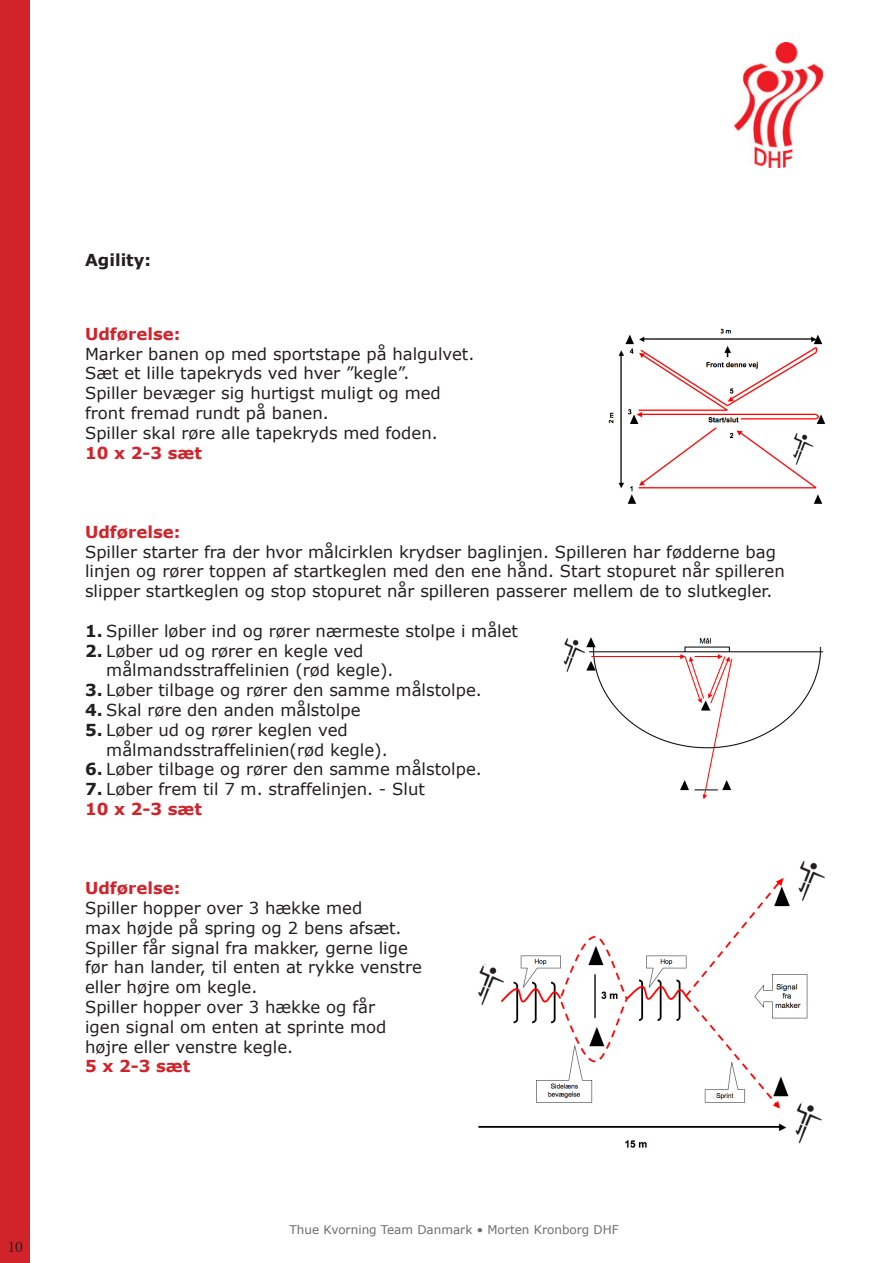
<style>
.page{position:relative;width:893px;height:1263px;background:#fff}
.page>*{position:absolute;margin:0;border:0;box-sizing:border-box;transform-origin:0 0}
.t1{font:16.5px/19.8px "Verdana";color:#231f20}
.t2{font:700 16.5px "Verdana";color:#d1232a}
.t3{font:700 16.5px "Verdana";color:#231f20}
.t4{font:15px "Times";color:#231f20}
.t5{font:12px "Verdana";color:#6c6d70}
.s1{font-weight:700;color:#d1232a}
.s2{font-weight:700}
</style>
<div class="page">
<div style="left:0;top:0;width:30px;height:1263px;background:#d1232a"></div>
<img style="left:735px;top:43px;width:87px;height:125px">
<img style="left:608px;top:328px;width:218px;height:176px">
<img style="left:563px;top:637px;width:261px;height:163px">
<img style="left:478px;top:861px;width:347px;height:287px">
<div style="left:447px;top:846px;width:267px;height:51px;background:#fff"></div>
<div style="left:441px;top:1059px;width:80px;height:44px;background:#fff"></div>
<div style="left:549px;top:757px;width:67px;height:51px;background:#fff"></div>
<p class="t4" style="left:8px;top:1233px;width:16px">10</p>
<p class="t3" style="left:85px;top:250px;width:68px">Agility:</p>
<p class="t2" style="left:85px;top:323px;width:97px">Udførelse:</p>
<p class="t1" style="left:85px;top:343px;width:391px">Marker banen op med sportstape på halgulvet.<br>Sæt et lille tapekryds ved hver ”kegle”.</p>
<p class="t1" style="left:85px;top:383px;width:357px">Spiller bevæger sig hurtigst muligt og med front fremad rundt på banen.</p>
<p class="t1" style="left:85px;top:422px;width:354px">Spiller skal røre alle tapekryds med foden.<br><span class="s1">10 x 2-3 sæt</span></p>
<p class="t2" style="left:85px;top:521px;width:97px">Udførelse:</p>
<p class="t1" style="left:85px;top:541px;width:701px">Spiller starter fra der hvor målcirklen krydser baglinjen. Spilleren har fødderne bag linjen og rører toppen af startkeglen med den ene hånd. Start stopuret når spilleren slipper startkeglen og stop stopuret når spilleren passerer mellem de to slutkegler.</p>
<p class="t1" style="left:85px;top:620px;width:435px"><span class="s2">1.</span> Spiller løber ind og rører nærmeste stolpe i målet</p>
<p class="t1" style="left:106px;top:640px;width:289px;text-indent:-21px"><span class="s2">2.</span> Løber ud og rører en kegle ved målmandsstraffelinien (rød kegle).</p>
<p class="t1" style="left:85px;top:680px;width:398px"><span class="s2">3.</span> Løber tilbage og rører den samme målstolpe.</p>
<p class="t1" style="left:85px;top:699px;width:277px"><span class="s2">4.</span> Skal røre den anden målstolpe</p>
<p class="t1" style="left:106px;top:719px;width:283px;text-indent:-21px"><span class="s2">5.</span> Løber ud og rører keglen ved målmandsstraffelinien(rød kegle).</p>
<p class="t1" style="left:85px;top:759px;width:398px"><span class="s2">6.</span> Løber tilbage og rører den samme målstolpe.</p>
<p class="t1" style="left:85px;top:779px;width:341px"><span class="s2">7.</span> Løber frem til 7 m. straffelinjen. - Slut</p>
<p class="t2" style="left:85px;top:798px;width:118px">10 x 2-3 sæt</p>
<p class="t2" style="left:85px;top:878px;width:97px">Udførelse:</p>
<p class="t1" style="left:85px;top:897px;width:318px">Spiller hopper over 3 hække med max højde på spring og 2 bens afsæt.</p>
<p class="t1" style="left:85px;top:937px;width:338px">Spiller får signal fra makker, gerne lige før han lander, til enten at rykke venstre eller højre om kegle.</p>
<p class="t1" style="left:85px;top:996px;width:303px">Spiller hopper over 3 hække og får igen signal om enten at sprinte mod højre eller venstre kegle.</p>
<p class="t2" style="left:85px;top:1056px;width:107px">5 x 2-3 sæt</p>
<p class="t5" style="left:290px;top:1222px;width:331px">Thue Kvorning Team Danmark • Morten Kronborg DHF</p>
</div>
